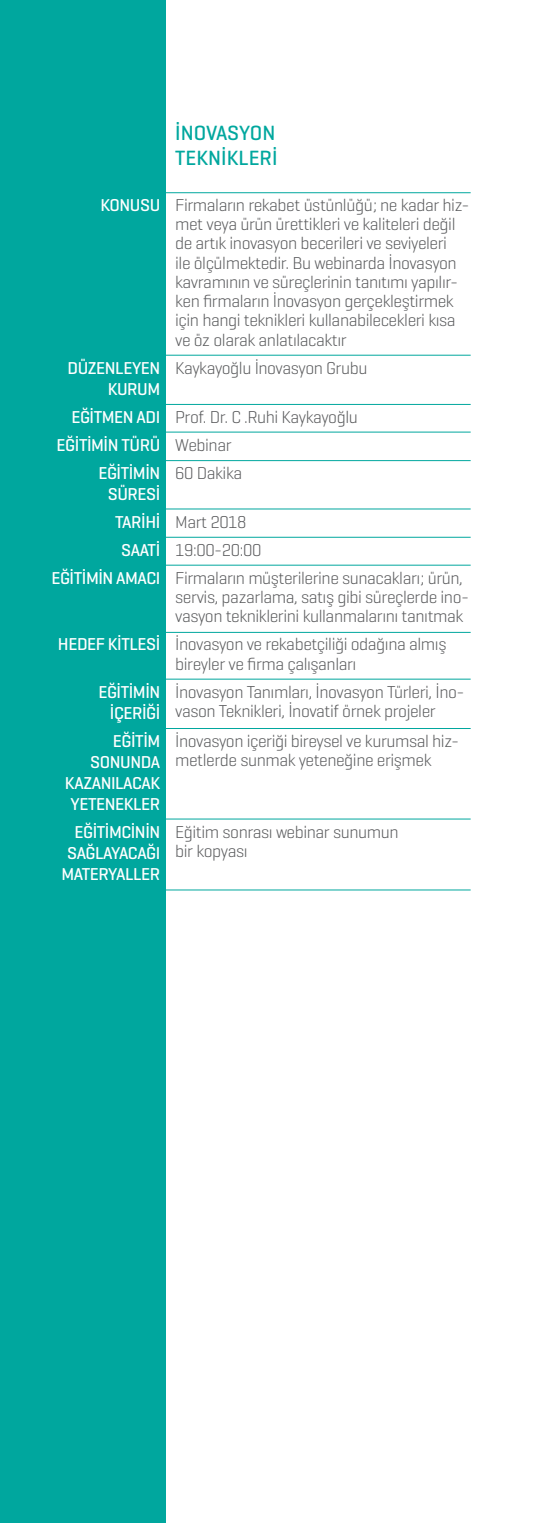
<style>
.page{position:relative;width:546px;height:1523px;background:#fff}
.page>*{position:absolute;margin:0;border:0;box-sizing:border-box;transform-origin:0 0}
.t1{font:500 21px/25.2px "Geogrotesque";color:#00a79e}
.t2{font:300 17.5px/19.2px "Geogrotesque";letter-spacing:-.025em;color:#58595b}
.t3{font:500 17.5px/21px "Geogrotesque";letter-spacing:-.025em;color:#fff;text-align:right}
.s1{font-weight:500;color:#fff}
.s2{font-weight:300;color:#58595b}
</style>
<div class="page">
<div style="left:0;top:0;width:165px;height:1523px;background:#00a79e"></div>
<hr style="left:118px;top:192px;width:352px;height:1px;background:#00a79e">
<hr style="left:118px;top:355px;width:352px;height:1px;background:#00a79e">
<hr style="left:118px;top:404px;width:352px;height:1px;background:#00a79e">
<hr style="left:118px;top:508px;width:352px;height:1px;background:#00a79e">
<hr style="left:118px;top:432px;width:352px;height:1px;background:#00a79e">
<hr style="left:118px;top:537px;width:352px;height:1px;background:#00a79e">
<hr style="left:118px;top:460px;width:352px;height:1px;background:#00a79e">
<hr style="left:118px;top:565px;width:352px;height:1px;background:#00a79e">
<hr style="left:118px;top:632px;width:352px;height:1px;background:#00a79e">
<hr style="left:118px;top:679px;width:352px;height:1px;background:#00a79e">
<hr style="left:118px;top:728px;width:352px;height:1px;background:#00a79e">
<hr style="left:118px;top:819px;width:352px;height:1px;background:#00a79e">
<hr style="left:118px;top:889px;width:352px;height:1px;background:#00a79e">
<p class="t1" style="left:175px;top:120px;width:104px">İNOVASYON<br>TEKNİKLERİ</p>
<p class="t2" style="left:175px;top:195px;width:296px;text-indent:-75px"><span class="s1">KONUSU</span> Firmaların rekabet üstünlüğü; ne kadar hiz&shy;met veya ürün ürettikleri ve kaliteleri değil de artık inovasyon becerileri ve seviyeleri<br>ile ölçülmektedir. Bu webinarda İnovasyon kavramının ve süreçlerinin tanıtımı yapılır&shy;ken firmaların İnovasyon gerçekleştirmek için hangi teknikleri kullanabilecekleri kısa ve öz olarak anlatılacaktır</p>
<p class="t3" style="left:68px;top:357px;width:94px">DÜZENLEYEN<br>KURUM</p>
<p class="t2" style="left:175px;top:357px;width:194px">Kaykayoğlu İnovasyon Grubu</p>
<p class="t2" style="left:71px;top:406px;width:288px"><span class="s1">EĞİTMEN ADI</span> Prof. Dr. C .Ruhi Kaykayoğlu</p>
<p class="t3" style="left:57px;top:434px;width:176px">EĞİTİMİN TÜRÜ <span class="s2">Webinar</span></p>
<p class="t3" style="left:98px;top:462px;width:63px">EĞİTİMİN</p>
<p class="t3" style="left:108px;top:483px;width:54px">SÜRESİ</p>
<p class="t2" style="left:175px;top:462px;width:68px">60 Dakika</p>
<p class="t2" style="left:115px;top:511px;width:133px"><span class="s1">TARİHİ</span> Mart 2018</p>
<p class="t2" style="left:121px;top:539px;width:142px"><span class="s1">SAATİ</span> 19:00-20:00</p>
<p class="t2" style="left:51px;top:568px;width:413px"><span class="s1">EĞİTİMİN AMACI</span> Firmaların müşterilerine sunacakları; ürün,</p>
<p class="t2" style="left:175px;top:587px;width:295px">servis, pazarlama, satış gibi süreçlerde ino&shy;vasyon tekniklerini kullanmalarını tanıtmak</p>
<p class="t2" style="left:175px;top:634px;width:273px;text-indent:-117px"><span class="s1">HEDEF KİTLESİ</span> İnovasyon ve rekabetçiliği odağına almış bireyler ve firma çalışanları</p>
<p class="t3" style="left:98px;top:681px;width:63px">EĞİTİMİN<br>İÇERİĞİ</p>
<p class="t2" style="left:175px;top:681px;width:291px">İnovasyon Tanımları, İnovasyon Türleri, İno&shy;vason Teknikleri, İnovatif örnek projeler</p>
<p class="t3" style="left:65px;top:730px;width:97px">EĞİTİM<br>SONUNDA<br>KAZANILACAK<br>YETENEKLER</p>
<p class="t2" style="left:175px;top:730px;width:285px">İnovasyon içeriği bireysel ve kurumsal hiz&shy;metlerde sunmak yeteneğine erişmek</p>
<p class="t3" style="left:61px;top:821px;width:100px">EĞİTİMCİNİN<br>SAĞLAYACAĞI<br>MATERYALLER</p>
<p class="t2" style="left:175px;top:821px;width:225px">Eğitim sonrası webinar sunumun bir kopyası</p>
</div>
